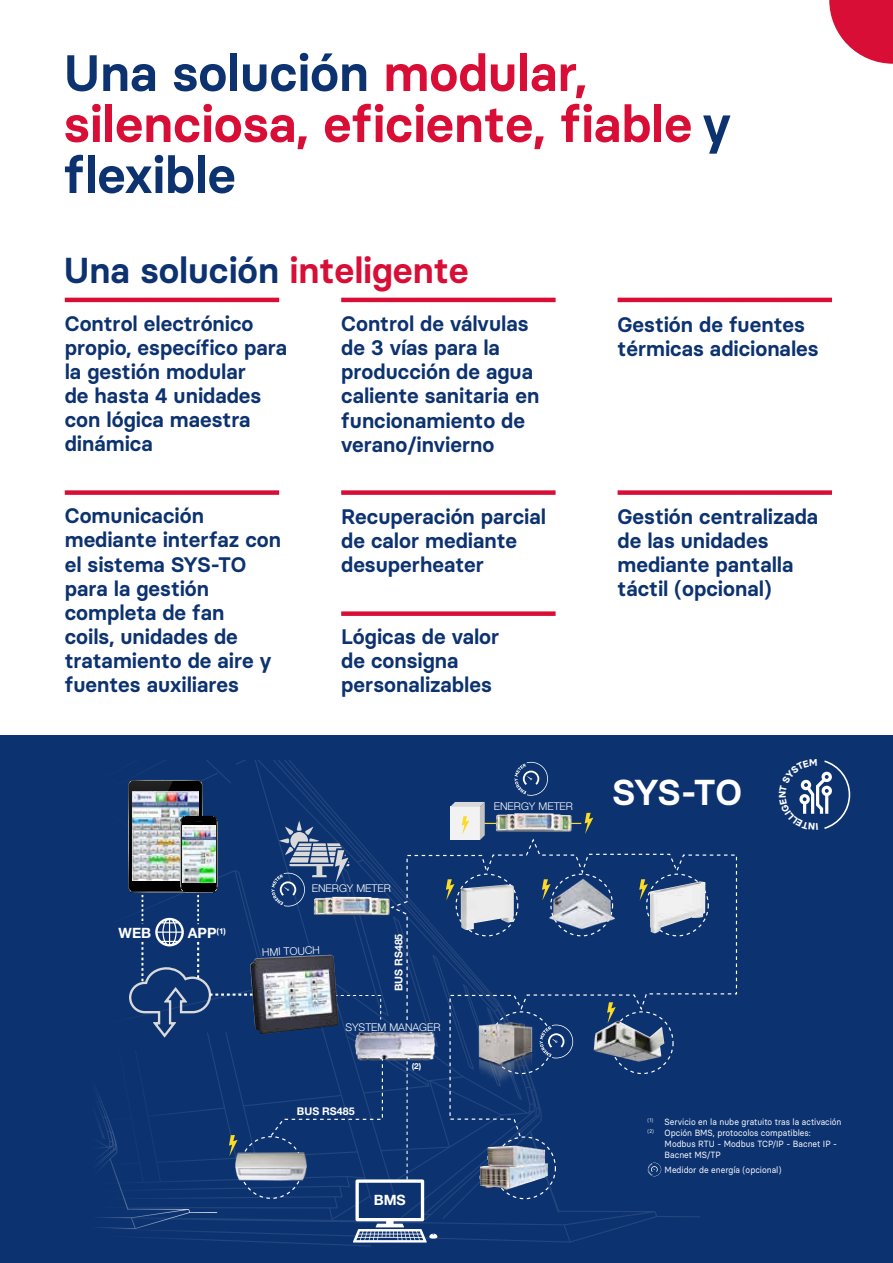
<style>
.page{position:relative;width:893px;height:1263px;background:#fff}
.page>*{position:absolute;margin:0;border:0;box-sizing:border-box;transform-origin:0 0}
.t1{font:600 51px/51px "Basier Circle";color:#d80e36}
.t2{font:600 36px "Basier Circle";color:#0c3270}
.t3{font:600 36px "Basier Circle";color:#fff}
.t4{font:600 21px/24px "Basier Circle";color:#0c3270}
.t5{font:700 14.25px "Helvetica Neue LT Std";color:#fff}
.t6{font:300 10.65px "Helvetica Neue LT Std";color:#fff}
.t7{font:700 10.65px "Helvetica Neue LT Std";color:#fff}
.t8{font:9px/10.8px "Basier Circle";color:#fff;scale:.93 1}
.t9{font:700 8.25px "Helvetica Neue LT Std";color:#fff}
.s1{color:#0c3270}
.s2{color:#d80e36}
</style>
<div class="page">
<div style="left:0;top:736px;width:893px;height:527px;background:#0c3270"></div>
<div style="left:341px;top:611px;width:215px;height:5px;background:#d80e36"></div>
<hr style="left:65px;top:298px;width:214px;height:4px;background:#d80e36">
<div style="left:65px;top:490px;width:214px;height:5px;background:#d80e36"></div>
<hr style="left:341px;top:298px;width:215px;height:4px;background:#d80e36">
<div style="left:341px;top:490px;width:215px;height:5px;background:#d80e36"></div>
<hr style="left:618px;top:298px;width:214px;height:4px;background:#d80e36">
<div style="left:618px;top:490px;width:214px;height:5px;background:#d80e36"></div>
<svg style="left:829px;top:0;width:64px;height:64px"></svg>
<svg style="left:97px;top:1092px;width:8px;height:47px"></svg>
<svg style="left:648px;top:1162px;width:13px;height:14px"></svg>
<svg style="left:573px;top:853px;width:165px;height:220px"></svg>
<img style="left:573px;top:878px;width:49px;height:54px">
<div style="left:646px;top:873px;width:63px;height:63px;border:1px dashed #fff;border-radius:50%"></div>
<div style="left:611px;top:1011px;width:63px;height:63px;border:1px dashed #fff;border-radius:50%"></div>
<img style="left:650px;top:881px;width:55px;height:52px">
<img style="left:594px;top:1020px;width:70px;height:42px">
<hr style="left:478px;top:823px;width:103px;height:1px;background:#fbdb25">
<svg style="left:639px;top:879px;width:9px;height:21px"></svg>
<svg style="left:607px;top:1002px;width:9px;height:21px"></svg>
<svg style="left:128px;top:762px;width:445px;height:480px"></svg>
<svg style="left:585px;top:813px;width:8px;height:21px"></svg>
<svg style="left:799px;top:760px;width:51px;height:69px"></svg>
<h1 class="t1" style="left:64px;top:47px;width:669px"><span class="s1">Una solución</span> modular, silenciosa, eficiente, fiable <span class="s1">y flexible</span></h1>
<h2 class="t2" style="left:64px;top:248px;width:407px">Una solución <span class="s2">inteligente</span></h2>
<p class="t4" style="left:65px;top:312px;width:224px">Control electrónico propio, específico para la gestión modular<br>de hasta 4 unidades con lógica maestra dinámica</p>
<p class="t4" style="left:65px;top:504px;width:218px">Comunicación mediante interfaz con el sistema SYS-TO para la gestión completa de fan<br>coils, unidades de tratamiento de aire y fuentes auxiliares</p>
<p class="t4" style="left:341px;top:312px;width:200px">Control de válvulas de 3 vías para la producción de agua caliente sanitaria en funcionamiento de verano/invierno</p>
<p class="t4" style="left:341px;top:504px;width:206px">Recuperación parcial de calor mediante desuperheater</p>
<p class="t4" style="left:341px;top:624px;width:160px">Lógicas de valor de consigna personalizables</p>
<p class="t6" style="left:312px;top:882px;width:81px">ENERGY METER</p>
<p class="t6" style="left:494px;top:799px;width:81px">ENERGY METER</p>
<p class="t5" style="left:119px;top:924px;width:34px">WEB</p>
<p class="t5" style="left:188px;top:924px;width:40px">APP<sup>(1)</sup></p>
<p class="t6" style="left:262px;top:946px;width:59px;rotate:-2deg">HMI TOUCH</p>
<p class="t7" style="left:392px;top:991px;width:59px;rotate:-90deg">BUS RS485</p>
<p class="t6" style="left:345px;top:1020px;width:97px">SYSTEM MANAGER</p>
<p class="t9" style="left:412px;top:1061px;width:11px">(2)</p>
<p class="t7" style="left:297px;top:1105px;width:59px">BUS RS485</p>
<p class="t5" style="left:374px;top:1190px;width:34px">BMS</p>
<p class="t4" style="left:618px;top:312px;width:202px">Gestión de fuentes térmicas adicionales</p>
<p class="t4" style="left:618px;top:504px;width:202px">Gestión centralizada de las unidades mediante pantalla táctil (opcional)</p>
<h2 class="t3" style="left:613px;top:770px;width:131px">SYS-TO</h2>
<p class="t8" style="left:648px;top:1117px;width:210px"><sup>(1)</sup> Servicio en la nube gratuito tras la activación <sup>(2)</sup> Opción BMS, protocolos compatibles:</p>
<p class="t8" style="left:665px;top:1138px;width:187px">Modbus RTU - Modbus TCP/IP - Bacnet IP -<br>Bacnet MS/TP</p>
<p class="t8" style="left:665px;top:1164px;width:127px">Medidor de energía (opcional)</p>
</div>
